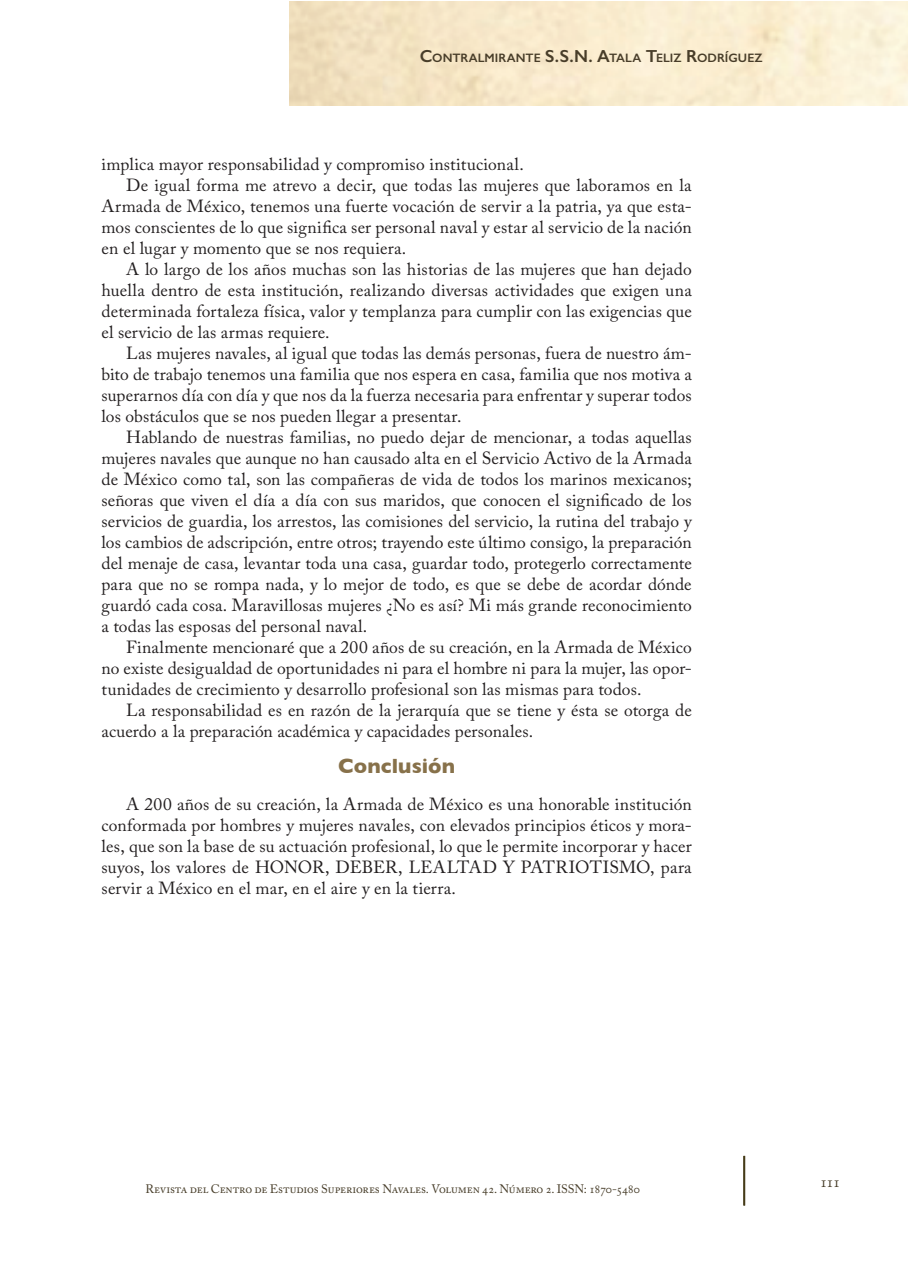
<style>
.page{position:relative;width:908px;height:1270px;background:#fff}
.page>*{position:absolute;margin:0;border:0;box-sizing:border-box;transform-origin:0 0}
._03_Subtítulos{font:700 21px "Gill Sans";letter-spacing:.005em;color:#87714a}
._05_Normal{font:17.5px/21px "Adobe Caslon Pro";letter-spacing:.005em;color:#231f20;text-align:justify}
.t1{font:15.75px "Adobe Caslon Pro";color:#473d29}
.t2{font:12.25px "Adobe Caslon Pro";letter-spacing:-.015em;color:#473d29}
.t3{font:600 12.25px "Gill Sans";letter-spacing:.005em;color:#483d29}
.s1{font-size:17.5px}
.s2{font-family:"Aller";color:#fff}
</style>
<div class="page">
<hr style="left:743px;top:1156px;width:2px;height:49px;background:#453b18">
<p class="t3" style="left:420px;top:50px;width:344px"><span class="s1">C</span>ONTRALMIRANTE <span class="s1">S.S.N . A</span>TALA <span class="s1">T</span>ELIZ <span class="s1">R</span>ODRÍGUEZ</p>
<p class="_05_Normal" style="left:102px;top:153px;width:424px">implica mayor responsabilidad y compromiso institucional.</p>
<p class="_05_Normal" style="left:102px;top:174px;width:592px;text-indent:25px">De igual forma me atrevo a decir, que todas las mujeres que laboramos en la Armada de México, tenemos una fuerte vocación de servir a la patria, ya que esta&shy;mos conscientes de lo que significa ser personal naval y estar al servicio de la nación en el lugar y momento que se nos requiera.</p>
<p class="_05_Normal" style="left:102px;top:258px;width:592px;text-indent:25px">A lo largo de los años muchas son las historias de las mujeres que han dejado huella dentro de esta institución, realizando diversas actividades que exigen una determinada fortaleza física, valor y templanza para cumplir con las exigencias que el servicio de las armas requiere.</p>
<p class="_05_Normal" style="left:102px;top:342px;width:592px;text-indent:25px">Las mujeres navales, al igual que todas las demás personas, fuera de nuestro ám&shy;bito de trabajo tenemos una familia que nos espera en casa, familia que nos motiva a superarnos día con día y que nos da la fuerza necesaria para enfrentar y superar todos los obstáculos que se nos pueden llegar a presentar.</p>
<p class="_05_Normal" style="left:102px;top:426px;width:592px;text-indent:25px">Hablando de nuestras familias, no puedo dejar de mencionar, a todas aquellas mujeres navales que aunque no han causado alta en el Servicio Activo de la Armada de México como tal, son las compañeras de vida de todos los marinos mexicanos; señoras que viven el día a día con sus maridos, que conocen el significado de los servicios de guardia, los arrestos, las comisiones del servicio, la rutina del trabajo y los cambios de adscripción, entre otros; trayendo este último consigo, la preparación del menaje de casa, levantar toda una casa, guardar todo, protegerlo correctamente para que no se rompa nada, y lo mejor de todo, es que se debe de acordar dónde guardó cada cosa. Maravillosas mujeres ¿No es así? Mi más grande reconocimiento a todas las esposas del personal naval.</p>
<p class="_05_Normal" style="left:102px;top:636px;width:592px;text-indent:25px">Finalmente mencionaré que a 200 años de su creación, en la Armada de México no existe desigualdad de oportunidades ni para el hombre ni para la mujer, las opor&shy;tunidades de crecimiento y desarrollo profesional son las mismas para todos.</p>
<p class="_05_Normal" style="left:102px;top:699px;width:592px;text-indent:25px">La responsabilidad es en razón de la jerarquía que se tiene y ésta se otorga de acuerdo a la preparación académica y capacidades personales.</p>
<p class="_03_Subtítulos" style="left:338px;top:749px;width:118px">Conclusión</p>
<p class="_05_Normal" style="left:102px;top:793px;width:592px;text-indent:25px">A 2 00 años de su creación, la Armada de México es una honorable institución conformada por hombres y mujeres navales, con elevados principios éticos y mora&shy;les, que son la base de su actuación profesional, lo que le permite incorporar y hacer suyos, los valores de HONOR, DEBER, LEALTAD Y PATRIOTISMO, para servir a México en el mar, en el aire y en la tierra.</p>
<p class="t2" style="left:145px;top:1182px;width:496px">Revista del Centro de Estudios Superiores Navales. Volumen 42. Número 2. ISSN: 1870-5480</p>
<p class="t1" style="left:816px;top:1172px;width:26px"><span class="s2">1</span>111</p>
</div>
